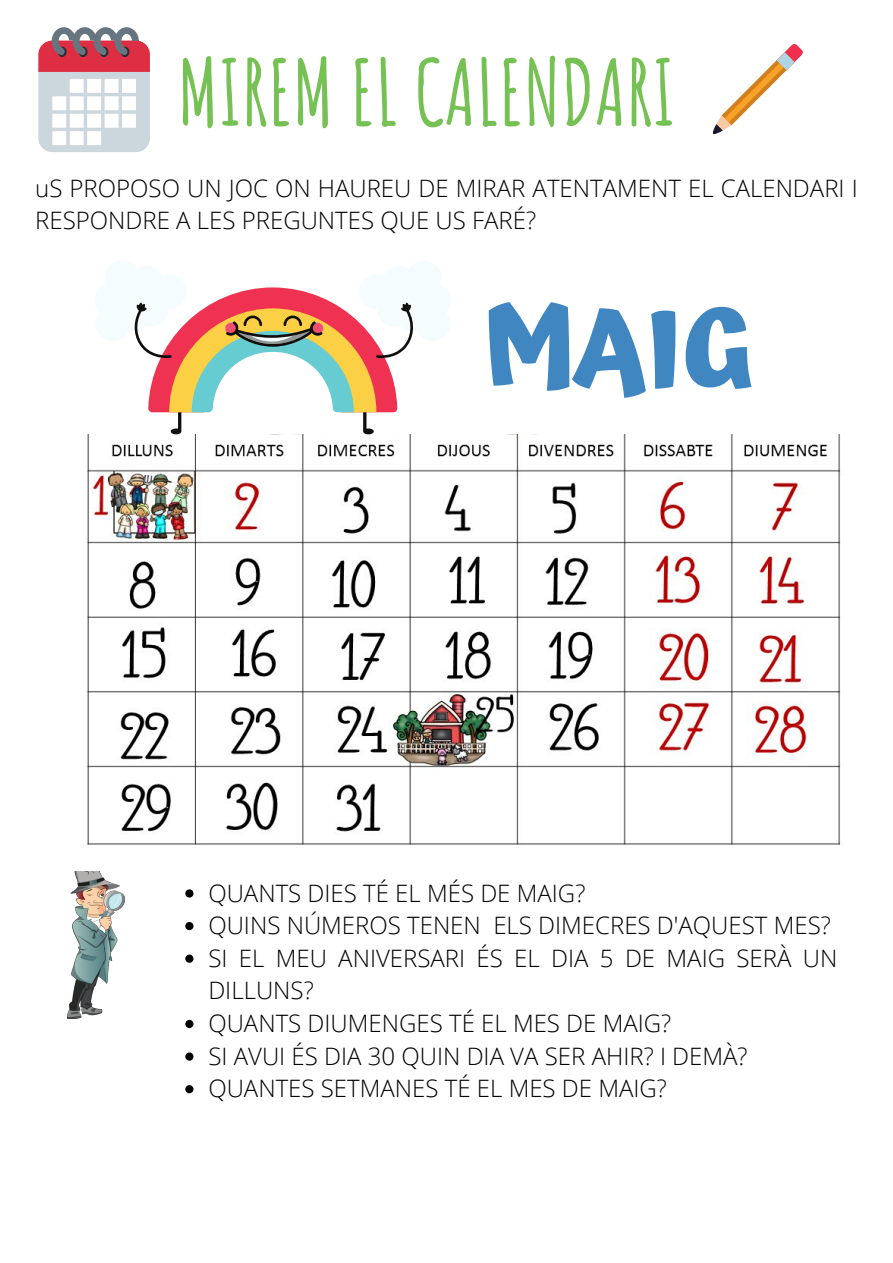
<style>
.page{position:relative;width:893px;height:1263px;background:#fff}
.page>*{position:absolute;margin:0;border:0;box-sizing:border-box;transform-origin:0 0}
.t1{font:700 108.38px "Atma";color:#4087c2}
.t2{font:700 90.07px "Amatic SC";color:#76c153}
.t3{font:300 24px/32.6px "Open Sans";color:#000}
</style>
<div class="page">
<img style="left:67px;top:871px;width:58px;height:147px">
<svg style="left:38px;top:27px;width:112px;height:125px"></svg>
<svg style="left:712px;top:43px;width:91px;height:92px"></svg>
<img style="left:87px;top:435px;width:754px;height:410px">
<svg style="left:185px;top:889px;width:8px;height:8px"></svg>
<svg style="left:185px;top:922px;width:8px;height:8px"></svg>
<svg style="left:185px;top:954px;width:8px;height:9px"></svg>
<svg style="left:185px;top:1020px;width:8px;height:8px"></svg>
<svg style="left:185px;top:1052px;width:8px;height:9px"></svg>
<svg style="left:185px;top:1085px;width:8px;height:8px"></svg>
<svg style="left:134px;top:287px;width:280px;height:147px"></svg>
<h2 class="t2" style="left:178px;top:34px;width:499px">MIREM EL CALENDARI</h2>
<p class="t3" style="left:35px;top:171px;width:824px">uS PROPOSO UN JOC ON HAUREU DE MIRAR ATENTAMENT EL CALENDARI I<br>RESPONDRE A LES PREGUNTES QUE US FARÉ?</p>
<h1 class="t1" style="left:482px;top:284px;width:271px">MAIG</h1>
<p class="t3" style="left:208px;top:876px;width:630px">QUANTS DIES TÉ EL MÉS DE MAIG?<br>QUINS NÚMEROS TENEN ELS DIMECRES D'AQUEST MES?<br>SI EL MEU ANIVERSARI ÉS EL DIA 5 DE MAIG SERÀ UN DILLUNS?<br>QUANTS DIUMENGES TÉ EL MES DE MAIG?<br>SI AVUI ÉS DIA 30 QUIN DIA VA SER AHIR? I DEMÀ?<br>QUANTES SETMANES TÉ EL MES DE MAIG?</p>
</div>
